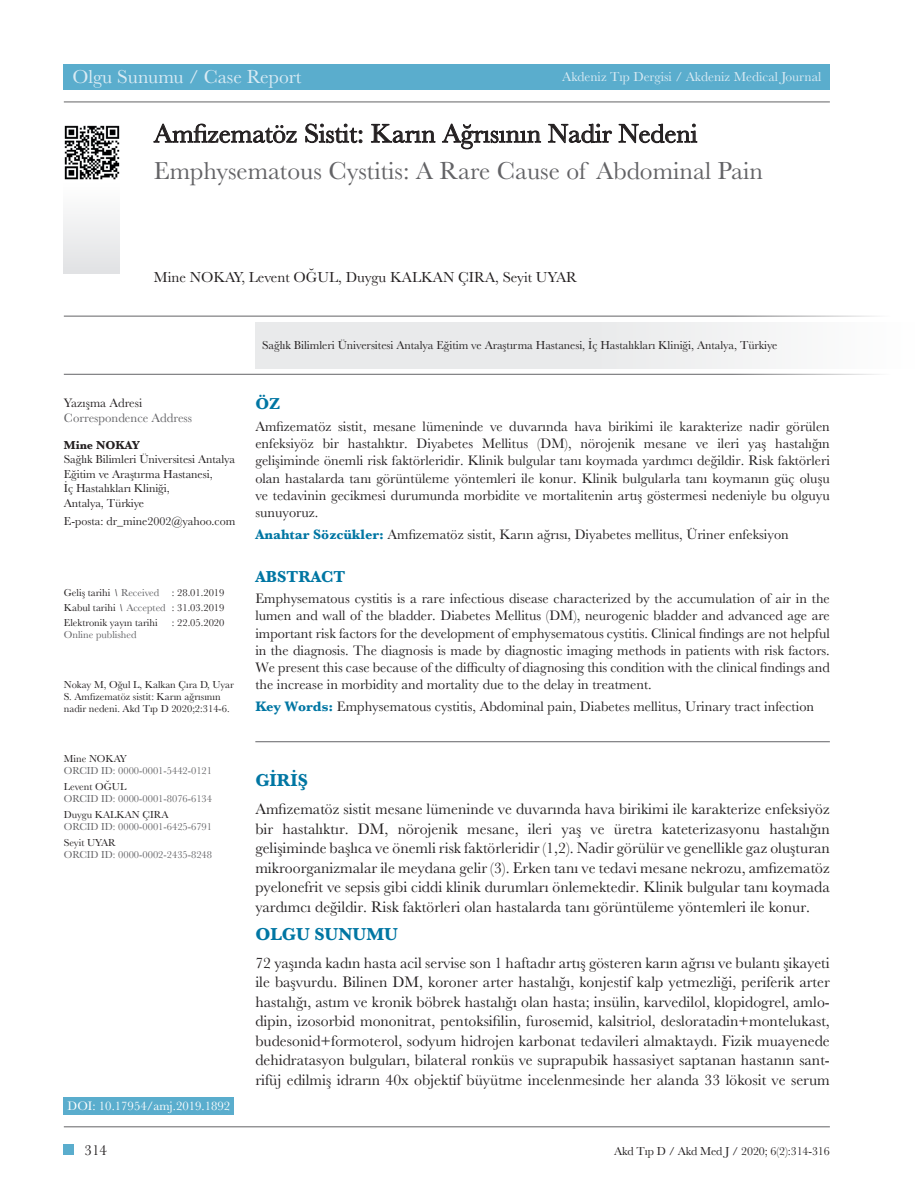
<style>
.page{position:relative;width:915px;height:1191px;background:#fff}
.page>*{position:absolute;margin:0;border:0;box-sizing:border-box;transform-origin:0 0}
.t1{font:27px "Baskerville";color:#231f20}
.t2{font:25.5px "Baskerville";color:#636366}
.t3{font:19.5px "Baskerville";color:#daebf4}
.t4{font:700 18px "Baskerville";color:#0076a3}
.t5{font:700 16.5px "Baskerville";color:#0076a3}
.t6{font:15.75px/19.5px "Baskerville";color:#231f20;text-align:justify}
.t7{font:15px "Baskerville";color:#231f20}
.t8{font:14.25px/17.2px "Baskerville";color:#231f20;text-align:justify}
.t9{font:13.5px "Baskerville";color:#daebf4}
.t10{font:12.75px "Baskerville";color:#fff}
.t11{font:12.75px "Baskerville";color:#636366}
.t12{font:12.75px "Baskerville";color:#231f20}
.t13{font:12px/14.4px "Baskerville";letter-spacing:-.005em;color:#231f20}
.t14{font:700 12px "Baskerville";color:#231f20}
.t15{font:10.5px/15px "Baskerville";color:#231f20;text-align:justify}
.t16{font:10.5px "Baskerville";color:#636366}
.s1{font-style:italic}
.s2{color:#636366}
.s3{font-weight:700;color:#0076a3}
</style>
<div class="page">
<div style="left:64px;top:1144px;width:10px;height:10px;background:#5aadcd"></div>
<hr style="left:64px;top:102px;width:765px;height:1px;background:#636366">
<div style="left:64px;top:1097px;width:170px;height:17px;background:#5aadcd"></div>
<hr style="left:64px;top:1126px;width:765px;height:1px;background:#636366">
<div style="left:64px;top:183px;width:56px;height:91px;background:linear-gradient(to bottom,#fffeff,#e1e1e3)"></div>
<div style="left:64px;top:64px;width:765px;height:25px;background:#5aadcd"></div>
<img style="left:64px;top:125px;width:56px;height:55px">
<svg style="left:153px;top:124px;width:143px;height:19px"></svg>
<svg style="left:305px;top:124px;width:57px;height:19px"></svg>
<svg style="left:371px;top:124px;width:64px;height:19px"></svg>
<svg style="left:442px;top:124px;width:98px;height:25px"></svg>
<svg style="left:548px;top:124px;width:63px;height:19px"></svg>
<svg style="left:618px;top:124px;width:79px;height:19px"></svg>
<hr style="left:64px;top:374px;width:850px;height:1px;background:#636366">
<hr style="left:64px;top:316px;width:850px;height:1px;background:#636366">
<div style="left:255px;top:322px;width:659px;height:46px;background:linear-gradient(to right,#e4e5e6,#f9f9f9)"></div>
<hr style="left:255px;top:741px;width:574px;height:1px;background:#636366">
<h3 class="t3" style="left:72px;top:64px;width:231px">Olgu Sunumu / Case Report</h3>
<p class="t9" style="left:562px;top:68px;width:260px">Akdeniz Tıp Dergisi / Akdeniz Medical Journal</p>
<h1 class="t1" style="left:154px;top:116px;width:545px">Amfizematöz Sistit: Karın Ağrısının Nadir Nedeni</h1>
<h2 class="t2" style="left:154px;top:154px;width:610px">Emphysematous Cystitis: A Rare Cause of Abdominal Pain</h2>
<p class="t7" style="left:154px;top:267px;width:424px">Mine NOKAY, Levent OĞUL, Duygu KALKAN ÇIRA, Seyit UYAR</p>
<p class="t12" style="left:64px;top:394px;width:80px">Yazışma Adresi</p>
<p class="t11" style="left:64px;top:410px;width:130px">Correspondence Address</p>
<p class="t14" style="left:64px;top:437px;width:78px">Mine NOKAY</p>
<p class="t13" style="left:64px;top:452px;width:173px">Sağlık Bilimleri Üniversitesi Antalya<br>Eğitim ve Araştırma Hastanesi,<br>İç Hastalıkları Kliniği,<br>Antalya, Türkiye</p>
<p class="t13" style="left:64px;top:514px;width:173px">E-posta: dr_mine2002@yahoo.com</p>
<p class="t15" style="left:64px;top:585px;width:162px">Geliş tarihi <span class="s1">\</span> <span class="s2">Received</span> : 28.01.2019<br>Kabul tarihi <span class="s1">\</span> <span class="s2">Accepted</span> : 31.03.2019<br>Elektronik yayın tarihi</p>
<p class="t15" style="left:172px;top:615px;width:54px">: 22.05.2020</p>
<p class="t16" style="left:64px;top:628px;width:74px">Online published</p>
<p class="t15" style="left:64px;top:678px;width:172px;line-height:12px;text-align:left">Nokay M, Oğul L, Kalkan Çıra D, Uyar<br>S. Amfizematöz sistit: Karın ağrısının nadir nedeni. Akd Tıp D 2020;2:314-6.</p>
<p class="t15" style="left:64px;top:751px;width:64px">Mine NOKAY</p>
<p class="t16" style="left:64px;top:763px;width:150px">ORCID ID: 0000-0001-5442-0121</p>
<p class="t15" style="left:64px;top:779px;width:64px">Levent OĞUL</p>
<p class="t16" style="left:64px;top:791px;width:150px">ORCID ID: 0000-0001-8076-6134</p>
<p class="t15" style="left:64px;top:807px;width:106px">Duygu KALKAN ÇIRA</p>
<p class="t16" style="left:64px;top:820px;width:150px">ORCID ID: 0000-0001-6425-6791</p>
<p class="t15" style="left:64px;top:835px;width:54px">Seyit UYAR</p>
<p class="t16" style="left:64px;top:848px;width:150px">ORCID ID: 0000-0002-2435-8248</p>
<p class="t10" style="left:68px;top:1098px;width:164px">DOI: 10.17954/amj.2019.1892</p>
<p class="t7" style="left:84px;top:1140px;width:24px">314</p>
<p class="t13" style="left:262px;top:338px;width:516px">Sağlık Bilimleri Üniversitesi Antalya Eğitim ve Araştırma Hastanesi, İç Hastalıkları Kliniği, Antalya, Türkiye</p>
<p class="t5" style="left:255px;top:392px;width:26px">ÖZ</p>
<p class="t8" style="left:255px;top:418px;width:576px">Amfizematöz sistit, mesane lümeninde ve duvarında hava birikimi ile karakterize nadir görülen enfeksiyöz bir hastalıktır. Diyabetes Mellitus (DM), nörojenik mesane ve ileri yaş hastalığın gelişiminde önemli risk faktörleridir. Klinik bulgular tanı koymada yardımcı değildir. Risk faktörleri olan hastalarda tanı görüntüleme yöntemleri ile konur. Klinik bulgularla tanı koymanın güç oluşu ve tedavinin gecikmesi durumunda morbidite ve mortalitenin artış göstermesi nedeniyle bu olguyu sunuyoruz.</p>
<p class="t8" style="left:255px;top:525px;width:534px"><span class="s3">Anahtar Sözcükler:</span> Amfizematöz sistit, Karın ağrısı, Diyabetes mellitus, Üriner enfeksiyon</p>
<p class="t5" style="left:255px;top:564px;width:92px">ABSTRACT</p>
<p class="t8" style="left:255px;top:590px;width:576px">Emphysematous cystitis is a rare infectious disease characterized by the accumulation of air in the lumen and wall of the bladder. Diabetes Mellitus (DM), neurogenic bladder and advanced age are important risk factors for the development of emphysematous cystitis. Clinical findings are not helpful in the diagnosis. The diagnosis is made by diagnostic imaging methods in patients with risk factors.<br>We present this case because of the difficulty of diagnosing this condition with the clinical findings and the increase in morbidity and mortality due to the delay in treatment.</p>
<p class="t8" style="left:255px;top:698px;width:560px"><span class="s3">Key Words:</span> Emphysematous cystitis, Abdominal pain, Diabetes mellitus, Urinary tract infection</p>
<p class="t4" style="left:255px;top:767px;width:54px">GIRIŞ</p>
<p class="t6" style="left:255px;top:799px;width:576px">Amfizematöz sistit mesane lümeninde ve duvarında hava birikimi ile karakterize enfeksiyöz bir hastalıktır. DM, nörojenik mesane, ileri yaş ve üretra kateterizasyonu hastalığın gelişiminde başlıca ve önemli risk faktörleridir (1,2). Nadir görülür ve genellikle gaz oluşturan mikroorganizmalar ile meydana gelir (3). Erken tanı ve tedavi mesane nekrozu, amfizematöz pyelonefrit ve sepsis gibi ciddi klinik durumları önlemektedir. Klinik bulgular tanı koymada yardımcı değildir. Risk faktörleri olan hastalarda tanı görüntüleme yöntemleri ile konur.</p>
<p class="t4" style="left:255px;top:921px;width:144px">OLGU SUNUMU</p>
<p class="t6" style="left:255px;top:953px;width:576px">72 yaşında kadın hasta acil servise son 1 haftadır artış gösteren karın ağrısı ve bulantı şikayeti ile başvurdu. Bilinen DM, koroner arter hastalığı, konjestif kalp yetmezliği, periferik arter hastalığı, astım ve kronik böbrek hastalığı olan hasta; insülin, karvedilol, klopidogrel, amlo&shy;dipin, izosorbid mononitrat, pentoksifilin, furosemid, kalsitriol, desloratadin+montelukast, budesonid+formoterol, sodyum hidrojen karbonat tedavileri almaktaydı. Fizik muayenede dehidratasyon bulguları, bilateral ronküs ve suprapubik hassasiyet saptanan hastanın sant&shy;rifüj edilmiş idrarın 40x objektif büyütme incelenmesinde her alanda 33 lökosit ve serum</p>
<p class="t13" style="left:614px;top:1144px;width:217px">Akd Tıp D / Akd Med J / 2020; 6(2):314-316</p>
</div>
